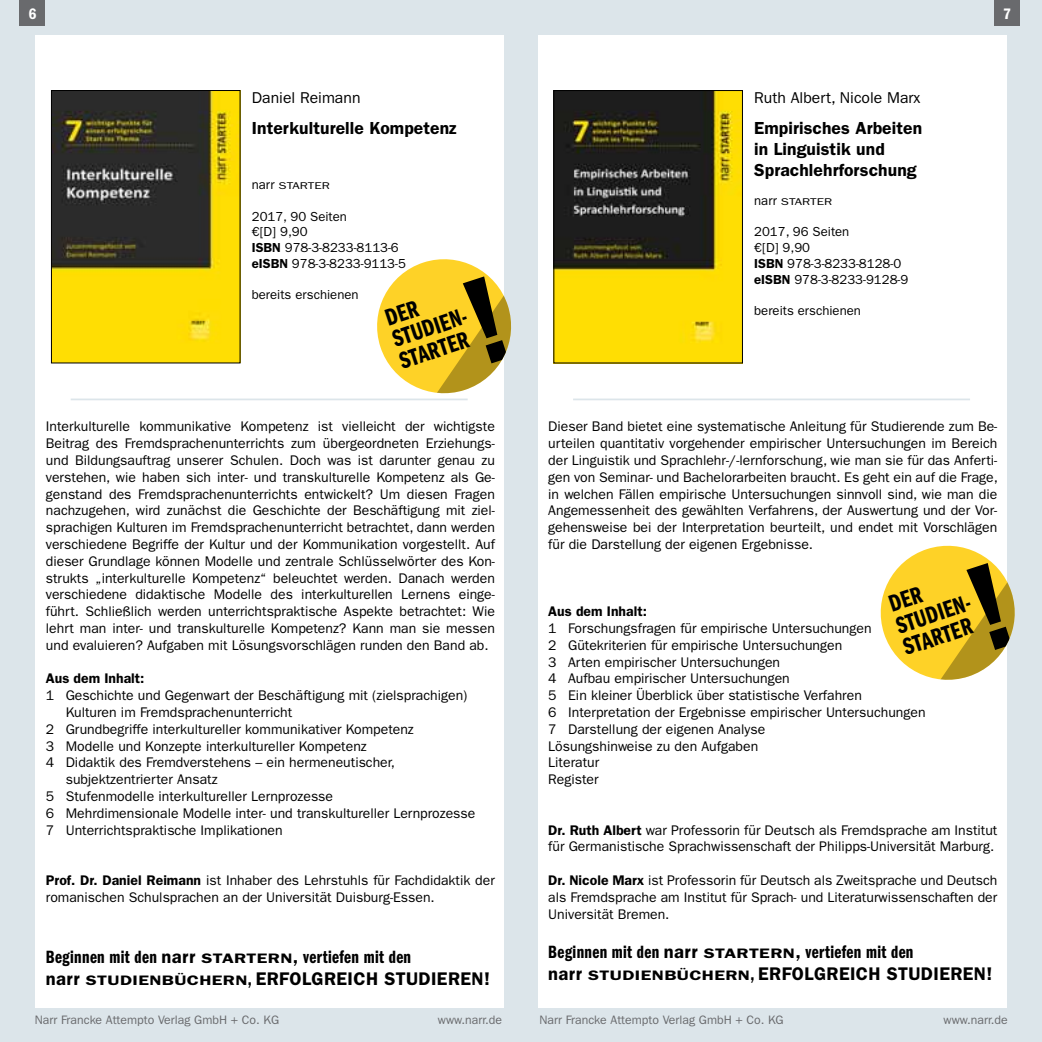
<style>
.page{position:relative;width:1042px;height:1042px;background:#fff}
.page>*{position:absolute;margin:0;border:0;box-sizing:border-box;transform-origin:0 0}
.t1{font:24.5px/22.8px "ITC Franklin Gothic Std Dm Cp";color:#000}
.t2{font:18.38px "ITC Franklin Gothic Std Dm Cp";letter-spacing:.02em;color:#000}
.t3{font:600 18.38px "ITC Franklin Gothic Std";letter-spacing:.02em;color:#000}
.t4{font:600 17.5px/21px "ITC Franklin Gothic Std";letter-spacing:.005em;color:#000}
.t5{font:15.75px "ITC Franklin Gothic Std";color:#000}
.t6{font:15.75px "ITC Franklin Gothic Std Dm Cd";color:#fff}
.t7{font:14px/16.8px "ITC Franklin Gothic Std";color:#000;text-align:justify}
.t8{font:600 14px "ITC Franklin Gothic Std";color:#000}
.t9{font:13.12px/15.8px "ITC Franklin Gothic Std";color:#000}
.t10{font:12.25px "ITC Franklin Gothic Std";color:#696a6d}
.t11{font:9.8px "ITC Franklin Gothic Std";color:#000;scale:1.33 1}
.s1{font-size:13.12px}
.s2{font-weight:600}
.s3{font-family:"ITC Franklin Gothic Std";font-weight:600}
.s4{font-family:"ITC Franklin Gothic Std";font-weight:600;font-size:13.83px}
.s5{font-size:13.83px}
.s6{font-family:"ITC Franklin Gothic Std Dm Cp";font-weight:400}
</style>
<div class="page">
<div style="left:0;top:0;width:521px;height:1042px;background:#dce5ea"></div>
<div style="left:521px;top:0;width:521px;height:1042px;background:#dce5ea"></div>
<div style="left:538px;top:35px;width:469px;height:972px;background:#fff"></div>
<div style="left:35px;top:35px;width:469px;height:972px;background:#fff"></div>
<hr style="left:71px;top:398px;width:397px;height:2px;background:#dce5ea">
<hr style="left:573px;top:398px;width:397px;height:2px;background:#dce5ea">
<div style="left:20px;top:0;width:25px;height:26px;background:#696a6d"></div>
<div style="left:994px;top:0;width:26px;height:26px;background:#696a6d"></div>
<img style="left:555px;top:92px;width:185px;height:269px">
<div style="left:553px;top:90px;width:189px;height:273px;border:1px solid #000"></div>
<svg style="left:880px;top:545px;width:135px;height:135px"></svg>
<img style="left:53px;top:92px;width:185px;height:269px">
<div style="left:51px;top:90px;width:189px;height:273px;border:1px solid #000"></div>
<svg style="left:369px;top:259px;width:143px;height:142px"></svg>
<p class="t6" style="left:28px;top:5px;width:10px">6</p>
<p class="t6" style="left:1003px;top:5px;width:10px">7</p>
<p class="t5" style="left:252px;top:88px;width:110px">Daniel Reimann</p>
<p class="t4" style="left:252px;top:117px;width:206px">Interkulturelle Kompetenz</p>
<p class="t11" style="left:252px;top:180px;width:60px"><span class="s1">narr</span> STARTER</p>
<p class="t9" style="left:252px;top:208px;width:156px">2017, 90 Seiten<br>€[D] 9,90<br><span class="s2">ISBN</span> 978-3-8233-8113-6 <span class="s2">eISBN</span> 978-3-8233-9113-5</p>
<p class="t9" style="left:252px;top:287px;width:108px">bereits erschienen</p>
<h1 class="t1" style="left:382px;top:307px;width:86px;rotate:-18deg">Der studien-<br>Starter</h1>
<p class="t7" style="left:46px;top:418px;width:450px">Interkulturelle kommunikative Kompetenz ist vielleicht der wichtigste Beitrag des Fremdsprachenunterrichts zum übergeordneten Erziehungs&shy;und Bildungsauftrag unserer Schulen. Doch was ist darunter genau zu verstehen, wie haben sich inter- und transkulturelle Kompetenz als Ge&shy;genstand des Fremdsprachenunterrichts entwickelt? Um diesen Fragen nachzugehen, wird zunächst die Geschichte der Beschäftigung mit ziel&shy;sprachigen Kulturen im Fremdsprachenunterricht betrachtet, dann werden verschiedene Begriffe der Kultur und der Kommunikation vorgestellt. Auf dieser Grundlage können Modelle und zentrale Schlüsselwörter des Kon&shy;strukts „interkulturelle Kompetenz“ beleuchtet werden. Danach werden verschiedene didaktische Modelle des interkulturellen Lernens einge&shy;führt. Schließlich werden unterrichtspraktische Aspekte betrachtet: Wie lehrt man inter- und transkulturelle Kompetenz? Kann man sie messen und evaluieren? Aufgaben mit Lösungsvorschlägen runden den Band ab.</p>
<p class="t8" style="left:46px;top:670px;width:100px">Aus dem Inhalt:</p>
<p class="t7" style="left:46px;top:687px;width:423px">1 Geschichte und Gegenwart der Beschäftigung mit (zielsprachigen)</p>
<p class="t7" style="left:66px;top:704px;width:228px">Kulturen im Fremdsprachenunterricht</p>
<p class="t7" style="left:46px;top:721px;width:369px">2 Grundbegriffe interkultureller kommunikativer Kompetenz</p>
<p class="t7" style="left:46px;top:737px;width:322px">3 Modelle und Konzepte interkultureller Kompetenz</p>
<p class="t7" style="left:46px;top:754px;width:351px">4 Didaktik des Fremdverstehens – ein hermeneutischer,</p>
<p class="t7" style="left:66px;top:771px;width:153px">subjektzentrierter Ansatz</p>
<p class="t7" style="left:46px;top:788px;width:289px">5 Stufenmodelle interkultureller Lernprozesse</p>
<p class="t7" style="left:46px;top:805px;width:431px">6 Mehrdimensionale Modelle inter- und transkultureller Lernprozesse</p>
<p class="t7" style="left:46px;top:821px;width:238px">7 Unterrichtspraktische Implikationen</p>
<p class="t7" style="left:46px;top:872px;width:450px"><span class="s2">Prof. Dr. Daniel Reimann</span> ist Inhaber des Lehrstuhls für Fachdidaktik der romanischen Schulsprachen an der Universität Duisburg-Essen.</p>
<h2 class="t2" style="left:46px;top:946px;width:367px">Beginnen mit den <span class="s3">narr</span> <span class="s4">STARTERN</span><span class="s3">,</span> vertiefen mit den</h2>
<h2 class="t3" style="left:46px;top:967px;width:445px">narr <span class="s5">STUDIENBÜCHERN</span><span class="s6">,</span> ERFOLGREICH STUDIEREN!</h2>
<p class="t5" style="left:754px;top:88px;width:168px">Ruth Albert, Nicole Marx</p>
<p class="t4" style="left:754px;top:117px;width:169px">Empirisches Arbeiten in Linguistik und<br>Sprachlehrforschung</p>
<p class="t11" style="left:754px;top:196px;width:60px"><span class="s1">narr</span> STARTER</p>
<p class="t9" style="left:754px;top:224px;width:156px">2017, 96 Seiten<br>€[D] 9,90<br><span class="s2">ISBN</span> 978-3-8233-8128-0 <span class="s2">eISBN</span> 978-3-8233-9128-9</p>
<p class="t9" style="left:754px;top:303px;width:108px">bereits erschienen</p>
<p class="t7" style="left:548px;top:418px;width:451px">Dieser Band bietet eine systematische Anleitung für Studierende zum Be&shy;urteilen quantitativ vorgehender empirischer Untersuchungen im Bereich der Linguistik und Sprachlehr-/-lernforschung, wie man sie für das Anferti&shy;gen von Seminar- und Bachelorarbeiten braucht. Es geht ein auf die Frage, in welchen Fällen empirische Untersuchungen sinnvoll sind, wie man die Angemessenheit des gewählten Verfahrens, der Auswertung und der Vor&shy;gehensweise bei der Interpretation beurteilt, und endet mit Vorschlägen für die Darstellung der eigenen Ergebnisse.</p>
<h1 class="t1" style="left:886px;top:594px;width:86px;rotate:-18deg">Der studien-<br>Starter</h1>
<p class="t8" style="left:548px;top:603px;width:100px">Aus dem Inhalt:</p>
<p class="t7" style="left:548px;top:620px;width:379px;text-align:left">1 Forschungsfragen für empirische Untersuchungen<br>2 Gütekriterien für empirische Untersuchungen<br>3 Arten empirischer Untersuchungen<br>4 Aufbau empirischer Untersuchungen<br>5 Ein kleiner Überblick über statistische Verfahren<br>6 Interpretation der Ergebnisse empirischer Untersuchungen 7 Darstellung der eigenen Analyse<br>Lösungshinweise zu den Aufgaben<br>Literatur<br>Register</p>
<p class="t7" style="left:548px;top:821px;width:450px"><span class="s2">Dr. Ruth Albert</span> war Professorin für Deutsch als Fremdsprache am Institut für Germanistische Sprachwissenschaft der Philipps-Universität Marburg.</p>
<p class="t7" style="left:548px;top:872px;width:450px"><span class="s2">Dr. Nicole Marx</span> ist Professorin für Deutsch als Zweitsprache und Deutsch als Fremdsprache am Institut für Sprach- und Literaturwissenschaften der Universität Bremen.</p>
<h2 class="t2" style="left:548px;top:941px;width:367px">Beginnen mit den <span class="s3">narr</span> <span class="s4">STARTERN</span><span class="s3">,</span> vertiefen mit den</h2>
<h2 class="t3" style="left:548px;top:962px;width:445px">narr <span class="s5">STUDIENBÜCHERN</span><span class="s6">,</span> ERFOLGREICH STUDIEREN!</h2>
<p class="t10" style="left:35px;top:1013px;width:246px">Narr Francke Attempto Verlag GmbH + Co. KG</p>
<p class="t10" style="left:438px;top:1013px;width:66px">www.narr.de</p>
<p class="t10" style="left:539px;top:1013px;width:246px">Narr Francke Attempto Verlag GmbH + Co. KG</p>
<p class="t10" style="left:943px;top:1013px;width:66px">www.narr.de</p>
</div>
